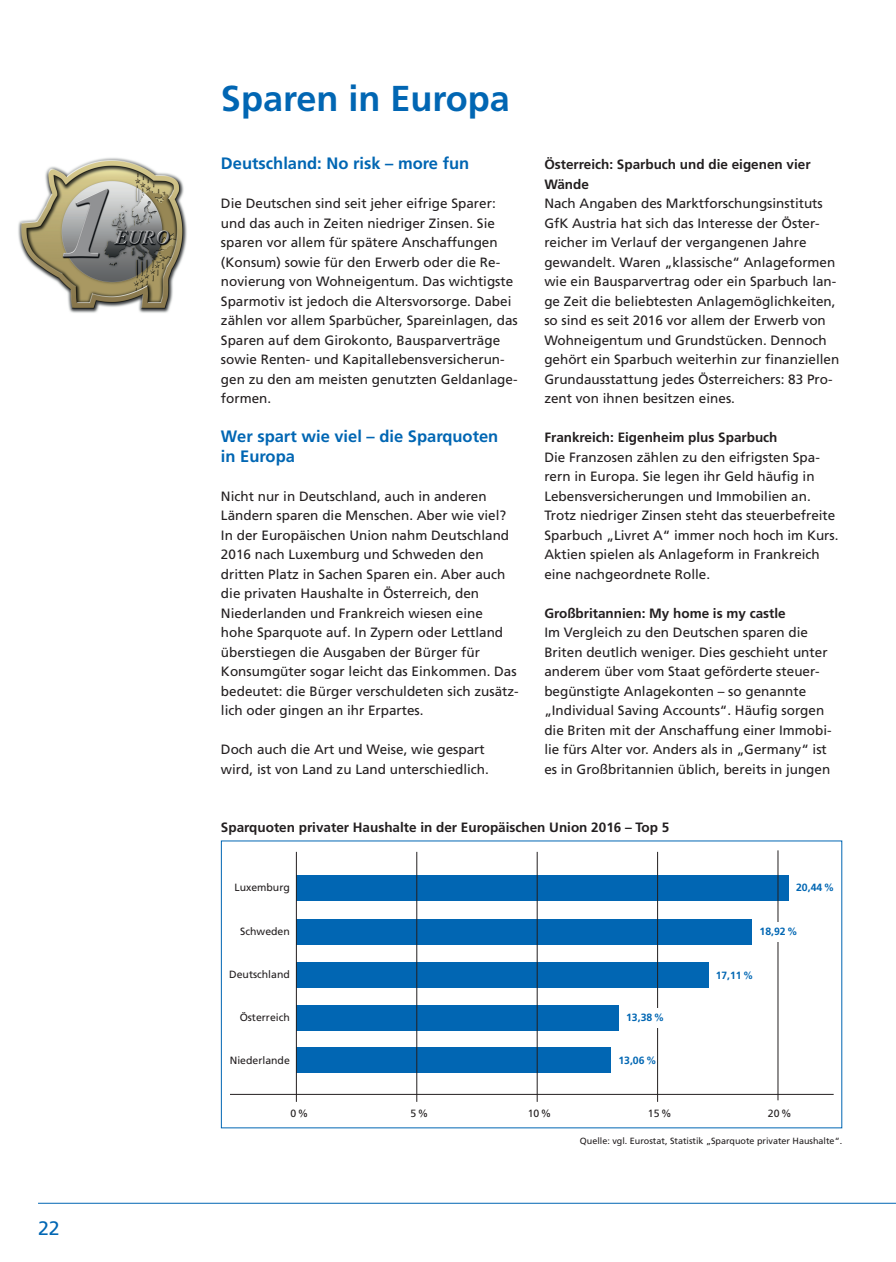
<style>
.page{position:relative;width:896px;height:1262px;background:#fff}
.page>*{position:absolute;margin:0;border:0;box-sizing:border-box;transform-origin:0 0}
.t1{font:700 36px "Frutiger LT Std";color:#0166b3}
.t2{font:19.5px "Frutiger LT Std";color:#0166b3}
.t3{font:700 16.5px/19.5px "Frutiger LT Std";color:#0166b3}
.t4{font:13.5px/19.5px "Frutiger LT Std";color:#231f20}
.t5{font:700 13.5px/19.5px "Frutiger LT Std";color:#231f20}
.t6{font:10.5px "Frutiger LT Std";color:#231f20}
.t7{font:700 10.5px "Frutiger LT Std";color:#0166b3}
.t8{font:9px "Frutiger LT Std";color:#231f20}
</style>
<div class="page">
<hr style="left:38px;top:1203px;width:857px;height:1px;background:#0166b3">
<hr style="left:230px;top:1094px;width:603px;height:1px;background:#231f20">
<div style="left:296px;top:1048px;width:314px;height:25px;background:#0166b3"></div>
<div style="left:296px;top:1005px;width:322px;height:25px;background:#0166b3"></div>
<div style="left:296px;top:962px;width:412px;height:25px;background:#0166b3"></div>
<div style="left:296px;top:920px;width:456px;height:25px;background:#0166b3"></div>
<div style="left:296px;top:876px;width:492px;height:25px;background:#0166b3"></div>
<hr style="left:296px;top:852px;width:1px;height:250px;background:#231f20">
<hr style="left:416px;top:852px;width:1px;height:250px;background:#231f20">
<hr style="left:537px;top:852px;width:1px;height:250px;background:#231f20">
<hr style="left:657px;top:852px;width:1px;height:250px;background:#231f20">
<hr style="left:777px;top:850px;width:1px;height:250px;background:#231f20">
<div style="left:775px;top:922px;width:6px;height:20px;background:#fff"></div>
<div style="left:654px;top:1008px;width:6px;height:19px;background:#fff"></div>
<img style="left:18px;top:158px;width:169px;height:155px">
<h2 class="t2" style="left:38px;top:1216px;width:23px">22</h2>
<h1 class="t1" style="left:221px;top:77px;width:290px">Sparen in Europa</h1>
<p class="t3" style="left:221px;top:154px;width:250px">Deutschland: No risk – more fun</p>
<p class="t4" style="left:221px;top:194px;width:298px">Die Deutschen sind seit jeher eifrige Sparer: und das auch in Zeiten niedriger Zinsen. Sie sparen vor allem für spätere Anschaffungen (Konsum) sowie für den Erwerb oder die Re&shy;novierung von Wohneigentum. Das wichtigste Sparmotiv ist jedoch die Altersvorsorge. Dabei zählen vor allem Sparbücher, Spareinlagen, das Sparen auf dem Girokonto, Bausparverträge sowie Renten- und Kapitallebensversicherun&shy;gen zu den am meisten genutzten Geldanlage&shy;formen.</p>
<p class="t3" style="left:221px;top:427px;width:279px">Wer spart wie viel – die Sparquoten in Europa</p>
<p class="t4" style="left:221px;top:486px;width:299px">Nicht nur in Deutschland, auch in anderen Ländern sparen die Menschen. Aber wie viel?<br>In der Europäischen Union nahm Deutschland 2016 nach Luxemburg und Schweden den dritten Platz in Sachen Sparen ein. Aber auch die privaten Haushalte in Österreich, den Niederlanden und Frankreich wiesen eine<br>hohe Sparquote auf. In Zypern oder Lettland überstiegen die Ausgaben der Bürger für Konsumgüter sogar leicht das Einkommen. Das bedeutet: die Bürger verschuldeten sich zusätz&shy;lich oder gingen an ihr Erpartes.</p>
<p class="t4" style="left:221px;top:740px;width:269px">Doch auch die Art und Weise, wie gespart wird, ist von Land zu Land unterschiedlich.</p>
<p class="t5" style="left:544px;top:155px;width:268px">Österreich: Sparbuch und die eigenen vier<br>Wände</p>
<p class="t4" style="left:544px;top:194px;width:296px">Nach Angaben des Marktforschungsinstituts GfK Austria hat sich das Interesse der Öster&shy;reicher im Verlauf der vergangenen Jahre gewandelt. Waren „klassische“ Anlageformen wie ein Bausparvertrag oder ein Sparbuch lan&shy;ge Zeit die beliebtesten Anlagemöglichkeiten, so sind es seit 2016 vor allem der Erwerb von Wohneigentum und Grundstücken. Dennoch gehört ein Sparbuch weiterhin zur finanziellen Grundausstattung jedes Österreichers: 83 Pro&shy;zent von ihnen besitzen eines.</p>
<p class="t5" style="left:544px;top:428px;width:235px">Frankreich: Eigenheim plus Sparbuch</p>
<p class="t4" style="left:544px;top:447px;width:296px">Die Franzosen zählen zu den eifrigsten Spa&shy;rern in Europa. Sie legen ihr Geld häufig in Lebensversicherungen und Immobilien an.<br>Trotz niedriger Zinsen steht das steuerbefreite Sparbuch „Livret A“ immer noch hoch im Kurs.<br>Aktien spielen als Anlageform in Frankreich eine nachgeordnete Rolle.</p>
<p class="t5" style="left:544px;top:603px;width:243px">Großbritannien: My home is my castle</p>
<p class="t4" style="left:544px;top:623px;width:289px">Im Vergleich zu den Deutschen sparen die Briten deutlich weniger. Dies geschieht unter anderem über vom Staat geförderte steuer&shy;begünstigte Anlagekonten – so genannte „Individual Saving Accounts“. Häufig sorgen die Briten mit der Anschaffung einer Immobi&shy;lie fürs Alter vor. Anders als in „Germany“ ist es in Großbritannien üblich, bereits in jungen</p>
<p class="t5" style="left:221px;top:818px;width:450px">Sparquoten privater Haushalte in der Europäischen Union 2016 – Top 5</p>
<p class="t6" style="left:234px;top:882px;width:57px">Luxemburg</p>
<p class="t6" style="left:240px;top:925px;width:51px">Schweden</p>
<p class="t6" style="left:229px;top:968px;width:62px">Deutschland</p>
<p class="t6" style="left:240px;top:1011px;width:52px">Österreich</p>
<p class="t6" style="left:230px;top:1054px;width:62px">Niederlande</p>
<p class="t7" style="left:626px;top:1012px;width:40px">13,38 %</p>
<p class="t7" style="left:618px;top:1054px;width:40px">13,06 %</p>
<p class="t7" style="left:796px;top:882px;width:40px">20,44 %</p>
<p class="t7" style="left:759px;top:925px;width:40px">18,92 %</p>
<p class="t7" style="left:715px;top:969px;width:39px">17,11 %</p>
<p class="t6" style="left:290px;top:1107px;width:19px">0 %</p>
<p class="t6" style="left:410px;top:1107px;width:19px">5 %</p>
<p class="t6" style="left:527px;top:1107px;width:25px">10 %</p>
<p class="t6" style="left:647px;top:1107px;width:25px">15 %</p>
<p class="t6" style="left:767px;top:1107px;width:25px">20 %</p>
<p class="t8" style="left:580px;top:1135px;width:264px">Quelle: vgl. Eurostat, Statistik „Sparquote privater Haushalte“.</p>
</div>
